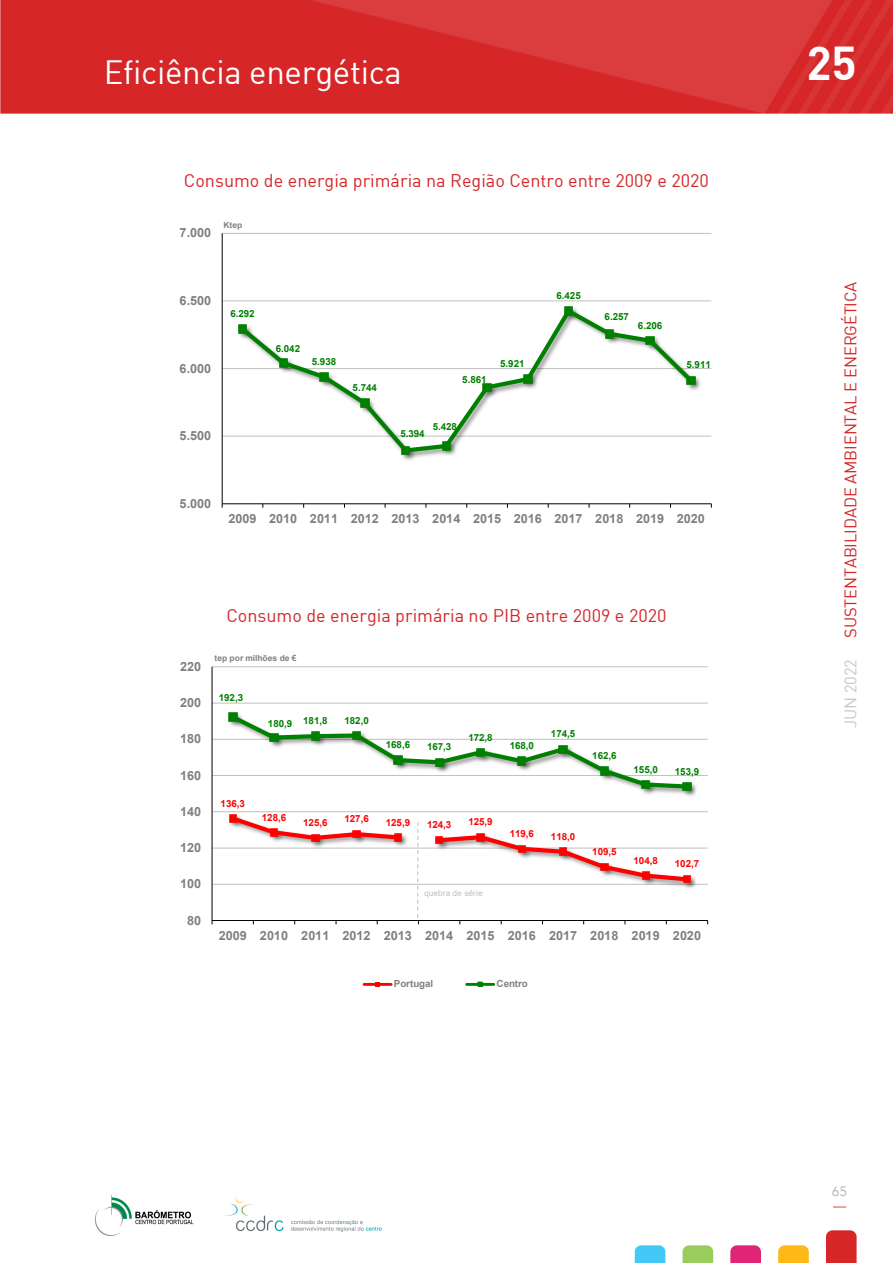
<style>
.page{position:relative;width:893px;height:1263px;background:#fff}
.page>*{position:absolute;margin:0;border:0;box-sizing:border-box;transform-origin:0 0}
.CAB_-_setor{font:46.5px "DIN Bold";color:#fff}
.CAB_-_titulo{font:33px "DIN";letter-spacing:-.01em;color:#fff}
.t1{font:18px "DIN";color:#d62628}
.CAB_-_lateral{font:16.5px "DIN";letter-spacing:-.01em;color:#d62628}
.CAB_-_lateral_data{font:16.5px "DIN";letter-spacing:-.01em;color:#c7c8ca}
.t2{font:300 13.5px "Avenir";color:#a8a9ad}
.t3{font:700 12.6px "Arial";letter-spacing:.005em;color:#808080}
.t4{font:700 9.75px "Arial";letter-spacing:-.005em;color:#008000}
.t5{font:700 9.75px "Arial";letter-spacing:-.005em;color:#f00}
.t6{font:700 9.75px "Arial";letter-spacing:-.005em;color:#808080}
.t7{font:700 8.4px "Arial";letter-spacing:.005em;color:#808080}
.t8{font:8.4px "Arial";letter-spacing:.005em;color:#c0c0c0}
</style>
<div class="page">
<img style="left:0;top:0;width:893px;height:114px">
<svg style="left:635px;top:1245px;width:30px;height:18px"></svg>
<svg style="left:683px;top:1245px;width:30px;height:18px"></svg>
<svg style="left:730px;top:1245px;width:31px;height:18px"></svg>
<svg style="left:778px;top:1245px;width:31px;height:18px"></svg>
<svg style="left:826px;top:1230px;width:31px;height:33px"></svg>
<img style="left:95px;top:1195px;width:287px;height:41px">
<svg style="left:833px;top:1206px;width:13px;height:1px"></svg>
<hr style="left:222px;top:436px;width:489px;height:1px;background:#c0c0c0">
<hr style="left:222px;top:368px;width:489px;height:1px;background:#c0c0c0">
<hr style="left:222px;top:301px;width:489px;height:1px;background:#c0c0c0">
<hr style="left:222px;top:233px;width:489px;height:1px;background:#c0c0c0">
<hr style="left:222px;top:233px;width:1px;height:271px;background:#000">
<hr style="left:222px;top:503px;width:489px;height:1px;background:#000">
<img style="left:402px;top:455px;width:16px;height:6px">
<img style="left:697px;top:378px;width:4px;height:12px">
<svg style="left:237px;top:306px;width:460px;height:149px"></svg>
<svg style="left:238px;top:325px;width:9px;height:8px"></svg>
<svg style="left:279px;top:359px;width:8px;height:8px"></svg>
<svg style="left:320px;top:373px;width:8px;height:8px"></svg>
<svg style="left:361px;top:399px;width:8px;height:8px"></svg>
<svg style="left:401px;top:446px;width:9px;height:9px"></svg>
<svg style="left:442px;top:442px;width:9px;height:8px"></svg>
<svg style="left:483px;top:383px;width:8px;height:8px"></svg>
<svg style="left:524px;top:375px;width:8px;height:8px"></svg>
<svg style="left:564px;top:307px;width:9px;height:8px"></svg>
<svg style="left:605px;top:330px;width:9px;height:8px"></svg>
<svg style="left:646px;top:336px;width:8px;height:9px"></svg>
<svg style="left:687px;top:376px;width:8px;height:9px"></svg>
<hr style="left:212px;top:884px;width:496px;height:1px;background:#c0c0c0">
<hr style="left:212px;top:848px;width:496px;height:1px;background:#c0c0c0">
<hr style="left:212px;top:811px;width:496px;height:1px;background:#c0c0c0">
<hr style="left:212px;top:775px;width:496px;height:1px;background:#c0c0c0">
<hr style="left:212px;top:739px;width:496px;height:1px;background:#c0c0c0">
<hr style="left:212px;top:703px;width:496px;height:1px;background:#c0c0c0">
<hr style="left:212px;top:666px;width:496px;height:1px;background:#c0c0c0">
<hr style="left:212px;top:667px;width:1px;height:253px;background:#000">
<hr style="left:212px;top:920px;width:496px;height:1px;background:#000">
<img style="left:226px;top:812px;width:19px;height:1px">
<img style="left:692px;top:876px;width:7px;height:12px">
<img style="left:642px;top:791px;width:17px;height:4px">
<img style="left:680px;top:782px;width:17px;height:15px">
<svg style="left:227px;top:712px;width:464px;height:79px"></svg>
<hr style="left:364px;top:983px;width:27px;height:3px;background:#f00">
<hr style="left:467px;top:983px;width:27px;height:3px;background:#008000">
<svg style="left:477px;top:981px;width:6px;height:6px"></svg>
<svg style="left:227px;top:814px;width:465px;height:110px"></svg>
<p class="CAB_-_titulo" style="left:104px;top:52px;width:300px">Eficiência energética</p>
<p class="t1" style="left:184px;top:170px;width:527px">Consumo de energia primária na Região Centro entre 2009 e 2020</p>
<p class="t3" style="left:180px;top:224px;width:33px">7.000</p>
<p class="t7" style="left:223px;top:219px;width:20px">Ktep</p>
<p class="t3" style="left:180px;top:292px;width:33px">6.500</p>
<p class="t4" style="left:556px;top:289px;width:26px">6.425</p>
<p class="t4" style="left:230px;top:307px;width:26px">6.292</p>
<p class="t4" style="left:605px;top:309px;width:26px">6.257</p>
<p class="t4" style="left:638px;top:319px;width:26px">6.206</p>
<p class="t4" style="left:276px;top:342px;width:26px">6.042</p>
<p class="t3" style="left:180px;top:359px;width:33px">6.000</p>
<p class="t4" style="left:312px;top:355px;width:26px">5.938</p>
<p class="t4" style="left:500px;top:357px;width:26px">5.921</p>
<p class="t4" style="left:686px;top:358px;width:26px">5.911</p>
<p class="t4" style="left:353px;top:381px;width:26px">5.744</p>
<p class="t4" style="left:462px;top:372px;width:26px">5.861</p>
<p class="t3" style="left:180px;top:427px;width:33px">5.500</p>
<p class="t4" style="left:400px;top:427px;width:26px">5.394</p>
<p class="t4" style="left:433px;top:419px;width:26px">5.428</p>
<p class="t3" style="left:180px;top:494px;width:33px">5.000</p>
<p class="t3" style="left:228px;top:509px;width:478px">2009 2010 2011 2012 2013 2014 2015 2016 2017 2018 2019 2020</p>
<p class="t1" style="left:226px;top:605px;width:442px">Consumo de energia primária no PIB entre 2009 e 2020</p>
<p class="t3" style="left:180px;top:657px;width:23px">220</p>
<p class="t3" style="left:180px;top:694px;width:23px">200</p>
<p class="t3" style="left:180px;top:730px;width:23px">180</p>
<p class="t3" style="left:180px;top:766px;width:23px">160</p>
<p class="t3" style="left:180px;top:802px;width:23px">140</p>
<p class="t3" style="left:180px;top:839px;width:23px">120</p>
<p class="t3" style="left:180px;top:875px;width:23px">100</p>
<p class="t3" style="left:187px;top:911px;width:16px">80</p>
<p class="t7" style="left:215px;top:652px;width:83px">tep por milhões de €</p>
<p class="t4" style="left:219px;top:690px;width:26px">192,3</p>
<p class="t4" style="left:268px;top:715px;width:61px">180,9 181,8</p>
<p class="t4" style="left:344px;top:713px;width:26px">182,0</p>
<p class="t4" style="left:386px;top:738px;width:26px">168,6</p>
<p class="t4" style="left:427px;top:740px;width:26px">167,3</p>
<p class="t4" style="left:468px;top:730px;width:26px">172,8</p>
<p class="t5" style="left:221px;top:796px;width:26px">136,3</p>
<p class="t5" style="left:262px;top:810px;width:26px">128,6</p>
<p class="t5" style="left:303px;top:816px;width:26px">125,6</p>
<p class="t5" style="left:344px;top:812px;width:26px">127,6</p>
<p class="t5" style="left:386px;top:815px;width:26px">125,9</p>
<p class="t5" style="left:427px;top:818px;width:26px">124,3</p>
<p class="t5" style="left:468px;top:815px;width:26px">125,9</p>
<p class="t8" style="left:424px;top:888px;width:60px">quebra de série</p>
<p class="t4" style="left:510px;top:739px;width:26px">168,0</p>
<p class="t4" style="left:551px;top:727px;width:26px">174,5</p>
<p class="t4" style="left:592px;top:749px;width:26px">162,6</p>
<p class="t4" style="left:634px;top:762px;width:26px">155,0</p>
<p class="t4" style="left:675px;top:764px;width:26px">153,9</p>
<p class="t5" style="left:510px;top:827px;width:26px">119,6</p>
<p class="t5" style="left:551px;top:829px;width:26px">118,0</p>
<p class="t5" style="left:592px;top:845px;width:26px">109,5</p>
<p class="t5" style="left:634px;top:853px;width:26px">104,8</p>
<p class="t5" style="left:675px;top:857px;width:26px">102,7</p>
<p class="t3" style="left:219px;top:926px;width:484px">2009 2010 2011 2012 2013 2014 2015 2016 2017 2018 2019 2020</p>
<p class="t6" style="left:394px;top:977px;width:41px">Portugal</p>
<p class="t6" style="left:497px;top:977px;width:33px">Centro</p>
<p class="CAB_-_setor" style="left:806px;top:33px;width:52px">25</p>
<p class="CAB_-_lateral" style="left:840px;top:638px;width:358px;rotate:-90deg">SUSTENTABILIDADE AMBIENTAL E ENERGÉTICA</p>
<p class="CAB_-_lateral_data" style="left:840px;top:728px;width:71px;rotate:-90deg">JUN 2022</p>
<p class="t2" style="left:832px;top:1183px;width:16px">65</p>
</div>
